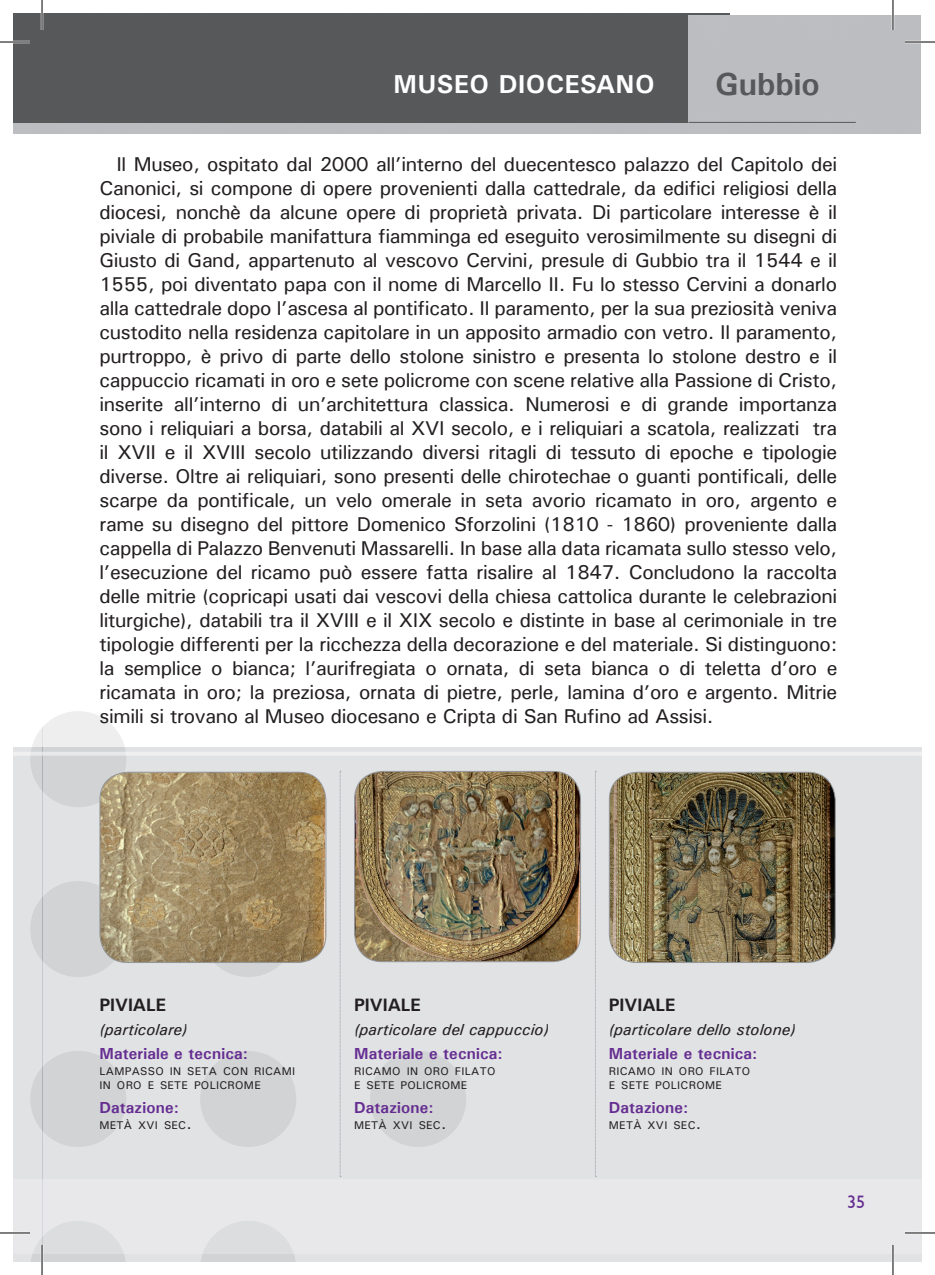
<style>
.page{position:relative;width:935px;height:1275px;background:#fff}
.page>*{position:absolute;margin:0;border:0;box-sizing:border-box;transform-origin:0 0}
.t1{font:700 32px "Univers";color:#57585a}
.t2{font:700 26px "Univers";letter-spacing:.02em;color:#fff}
.t3{font:500 20px/24px "Univers";letter-spacing:-.02em;color:#231f20;text-align:justify}
.t4{font:700 18px "Univers";color:#231f20}
.t5{font:18px "Humanist 521 BT";color:#652d91}
.t6{font:700 16px "Univers";letter-spacing:.01em;color:#652d91}
.t7{font:italic 500 16px "Univers";color:#231f20}
.t8{font:500 11.2px/14px "Univers";letter-spacing:.03em;color:#231f20}
.s1{font-size:16px}
</style>
<div class="page">
<svg style="left:32px;top:728px;width:10px;height:19px"></svg>
<div style="left:14px;top:747px;width:28px;height:514px;background:#e1e2e4"></div>
<svg style="left:14px;top:751px;width:28px;height:4px"></svg>
<div style="left:14px;top:1179px;width:28px;height:74px;background:#e8e8ea"></div>
<div style="left:14px;top:16px;width:28px;height:118px;background:#bcbdc0"></div>
<div style="left:14px;top:14px;width:28px;height:109px;background:#57585a"></div>
<img style="left:14px;top:40px;width:16px;height:1px">
<svg style="left:42px;top:711px;width:83px;height:36px;fill:#eee"></svg>
<div style="left:42px;top:747px;width:879px;height:514px;background:#e1e2e4"></div>
<hr style="left:42px;top:751px;width:879px;height:4px;background:#f0f0f1">
<div style="left:42px;top:1179px;width:879px;height:74px;background:linear-gradient(to right,#e5e6e8,#e9e9eb)"></div>
<div style="left:42px;top:16px;width:687px;height:118px;background:#bcbdc0"></div>
<div style="left:42px;top:14px;width:687px;height:109px;background:#57585a"></div>
<div style="left:688px;top:16px;width:232px;height:118px;background:#bcbdc0"></div>
<img style="left:905px;top:40px;width:16px;height:1px">
<hr style="left:688px;top:122px;width:167px;height:1px;background:#57585a">
<svg style="left:340px;top:771px;width:1px;height:406px"></svg>
<svg style="left:595px;top:771px;width:1px;height:406px"></svg>
<img style="left:100px;top:772px;width:226px;height:190px">
<div style="left:99px;top:771px;width:227px;height:192px;border:1px solid #939598;border-radius:28px"></div>
<img style="left:354px;top:771px;width:226px;height:190px">
<div style="left:354px;top:771px;width:227px;height:191px;border:1px solid #939598;border-radius:28px"></div>
<img style="left:610px;top:773px;width:225px;height:189px">
<div style="left:608px;top:771px;width:227px;height:192px;border:1px solid #939598;border-radius:28px"></div>
<hr style="left:0;top:41px;width:30px;height:2px;background:#fff">
<hr style="left:904px;top:41px;width:30px;height:2px;background:#fff">
<hr style="left:0;top:1231px;width:30px;height:3px;background:#fff">
<hr style="left:904px;top:1231px;width:30px;height:3px;background:#fff">
<hr style="left:41px;top:0;width:2px;height:30px;background:#fff">
<hr style="left:41px;top:1245px;width:2px;height:30px;background:#fff">
<hr style="left:891px;top:0;width:3px;height:30px;background:#fff">
<hr style="left:891px;top:1245px;width:3px;height:30px;background:#fff">
<hr style="left:0;top:42px;width:30px;height:1px;background:#000">
<hr style="left:904px;top:42px;width:30px;height:1px;background:#000">
<hr style="left:0;top:1232px;width:30px;height:1px;background:#000">
<hr style="left:904px;top:1232px;width:30px;height:1px;background:#000">
<hr style="left:42px;top:0;width:1px;height:30px;background:#000">
<hr style="left:42px;top:1245px;width:1px;height:30px;background:#000">
<hr style="left:892px;top:0;width:1px;height:30px;background:#000">
<hr style="left:892px;top:1245px;width:1px;height:30px;background:#000">
<h2 class="t2" style="left:393px;top:68px;width:262px">MUSEO DIOCESANO</h2>
<h1 class="t1" style="left:715px;top:65px;width:106px">Gubbio</h1>
<p class="t3" style="left:99px;top:151px;width:739px;text-indent:17px">Il Museo, ospitato dal 2000 all’interno del duecentesco palazzo del Capitolo dei Canonici, si compone di opere provenienti dalla cattedrale, da edifici religiosi della diocesi, nonchè da alcune opere di proprietà privata. Di particolare interesse è il piviale di probabile manifattura fiamminga ed eseguito verosimilmente su disegni di Giusto di Gand, appartenuto al vescovo Cervini, presule di Gubbio tra il 1544 e il 1555, poi diventato papa con il nome di Marcello II. Fu lo stesso Cervini a donarlo alla cattedrale dopo l’ascesa al pontificato. Il paramento, per la sua preziosità veniva custodito nella residenza capitolare in un apposito armadio con vetro. Il paramento, purtroppo, è privo di parte dello stolone sinistro e presenta lo stolone destro e il cappuccio ricamati in oro e sete policrome con scene relative alla Passione di Cristo, inserite all’interno di un’architettura classica. Numerosi e di grande importanza sono i reliquiari a borsa, databili al XVI secolo, e i reliquiari a scatola, realizzati tra il XVII e il XVIII secolo utilizzando diversi ritagli di tessuto di epoche e tipologie diverse. Oltre ai reliquiari, sono presenti delle chirotechae o guanti pontificali, delle scarpe da pontificale, un velo omerale in seta avorio ricamato in oro, argento e rame su disegno del pittore Domenico Sforzolini (1810 - 1860) proveniente dalla cappella di Palazzo Benvenuti Massarelli. In base alla data ricamata sullo stesso velo, l’esecuzione del ricamo può essere fatta risalire al 1847. Concludono la raccolta delle mitrie (copricapi usati dai vescovi della chiesa cattolica durante le celebrazioni liturgiche), databili tra il XVIII e il XIX secolo e distinte in base al cerimoniale in tre tipologie differenti per la ricchezza della decorazione e del materiale. Si distinguono: la semplice o bianca; l’aurifregiata o ornata, di seta bianca o di teletta d’oro e ricamata in oro; la preziosa, ornata di pietre, perle, lamina d’oro e argento. Mitrie simili si trovano al Museo diocesano e Cripta di San Rufino ad Assisi.</p>
<p class="t4" style="left:99px;top:994px;width:68px">PIVIALE</p>
<p class="t7" style="left:99px;top:1019px;width:89px">(particolare)</p>
<p class="t6" style="left:99px;top:1043px;width:150px">Materiale e tecnica:</p>
<p class="t8" style="left:99px;top:1064px;width:197px">LAMPASSO IN SETA CON RICAMI<br>IN ORO E SETE POLICROME</p>
<p class="t6" style="left:99px;top:1097px;width:81px">Datazione:</p>
<p class="t8" style="left:99px;top:1118px;width:94px">METÀ XVI SEC<span class="s1">.</span></p>
<p class="t4" style="left:354px;top:994px;width:68px">PIVIALE</p>
<p class="t7" style="left:354px;top:1019px;width:196px">(particolare del cappuccio)</p>
<p class="t6" style="left:354px;top:1043px;width:150px">Materiale e tecnica:</p>
<p class="t8" style="left:354px;top:1064px;width:143px">RICAMO IN ORO FILATO<br>E SETE POLICROME</p>
<p class="t6" style="left:354px;top:1097px;width:81px">Datazione:</p>
<p class="t8" style="left:354px;top:1118px;width:94px">METÀ XVI SEC<span class="s1">.</span></p>
<p class="t4" style="left:608px;top:994px;width:68px">PIVIALE</p>
<p class="t7" style="left:608px;top:1019px;width:188px">(particolare dello stolone)</p>
<p class="t6" style="left:608px;top:1043px;width:150px">Materiale e tecnica:</p>
<p class="t8" style="left:608px;top:1064px;width:143px">RICAMO IN ORO FILATO<br>E SETE POLICROME</p>
<p class="t6" style="left:608px;top:1097px;width:81px">Datazione:</p>
<p class="t8" style="left:608px;top:1118px;width:94px">METÀ XVI SEC<span class="s1">.</span></p>
<p class="t5" style="left:847px;top:1191px;width:20px">35</p>
</div>
